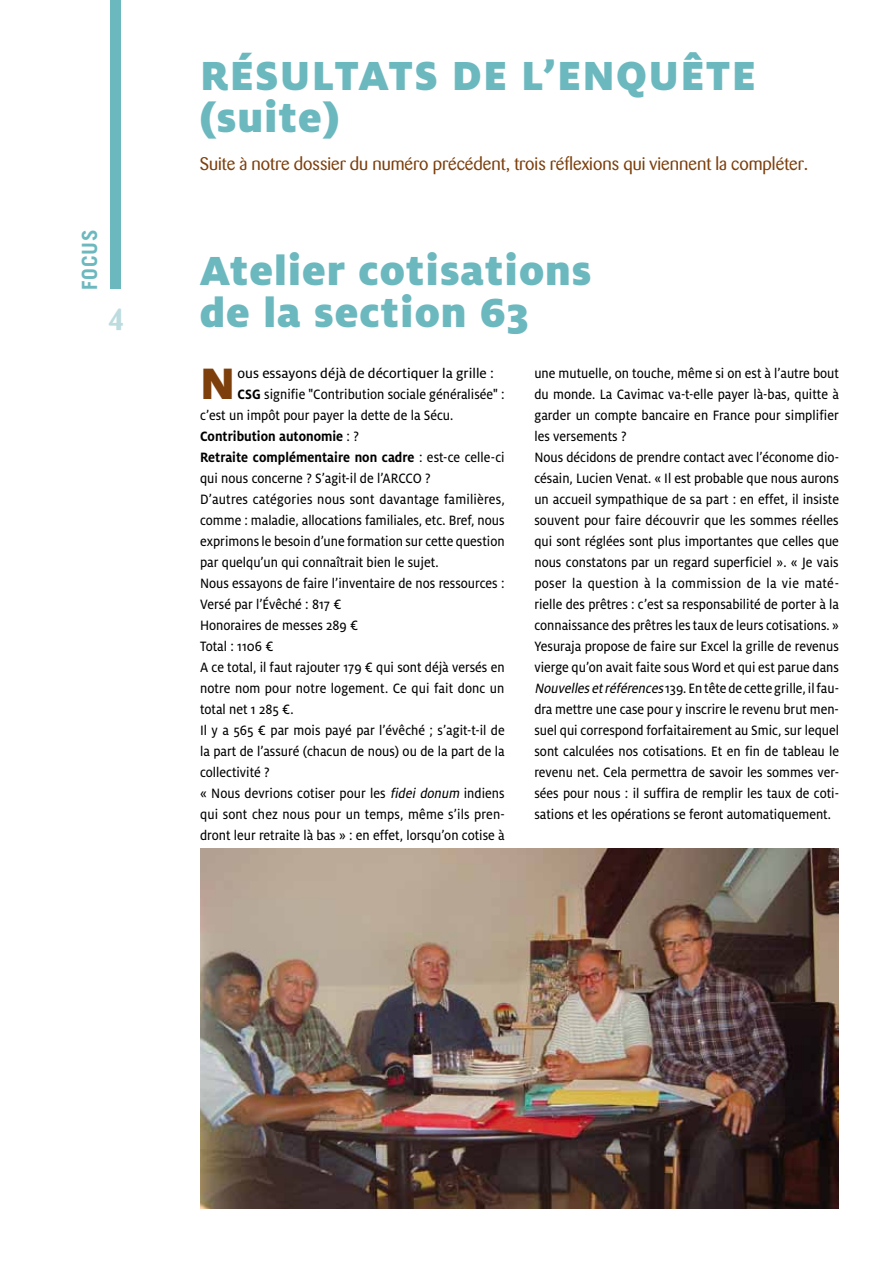
<style>
.page{position:relative;width:893px;height:1263px;background:#fff}
.page>*{position:absolute;margin:0;border:0;box-sizing:border-box;transform-origin:0 0}
.t1{font:900 48.75px "Milo OT";color:#7d3f0c}
.t2{font:900 45px/42px "Milo OT";letter-spacing:.02em;color:#6cb8bf}
.t3{font:700 30px "Barmeno";color:#bcdcdf}
.t4{font:700 21px "Trade Gothic";letter-spacing:.04em;color:#6cb8bf}
.t5{font:18px "Barmeno";color:#7d3f0c}
.t6{font:15px/21px "Milo OT Text";color:#000;scale:.92 1}
.t7{font:700 15px/21px "Milo OT";letter-spacing:.005em;color:#000;scale:.92 1}
.t8{font:15px "Milo OT Text";color:#000}
.s1{font-family:"Milo OT";font-weight:700}
.s2{font-family:"Milo OT Text";font-weight:400}
.s3{font-style:italic}
</style>
<div class="page">
<div style="left:111px;top:0;width:10px;height:289px;background:#6cb8bf"></div>
<img style="left:200px;top:848px;width:639px;height:361px">
<h3 class="t4" style="left:77px;top:290px;width:62px;rotate:-90deg">Focus</h3>
<h3 class="t3" style="left:108px;top:301px;width:18px">4</h3>
<h2 class="t2" style="left:200px;top:55px;width:557px">Résultats de l’enquête (suite)</h2>
<p class="t5" style="left:200px;top:154px;width:610px">Suite à notre dossier du numéro précédent, trois réflexions qui viennent la compléter.</p>
<h2 class="t2" style="left:200px;top:250px;width:393px">Atelier cotisations de la section 63</h2>
<h1 class="t1" style="left:200px;top:355px;width:30px">N</h1>
<p class="t8" style="left:238px;top:365px;width:258px">ous essayons déjà de décortiquer la grille :</p>
<p class="t6" style="left:238px;top:384px;width:292px"><span class="s1">CSG</span> signifie "Contribution sociale généralisée" :</p>
<p class="t6" style="left:200px;top:405px;width:277px">c’est un impôt pour payer la dette de la Sécu.</p>
<p class="t7" style="left:200px;top:426px;width:333px">Contribution autonomie <span class="s2">: ?<br></span>Retraite complémentaire non cadre <span class="s2">: est-ce celle-ci</span></p>
<p class="t6" style="left:200px;top:468px;width:333px">qui nous concerne ? S’agit-il de l’ARCCO ?<br>D’autres catégories nous sont davantage familières, comme : maladie, allocations familiales, etc. Bref, nous exprimons le besoin d’une formation sur cette question par quelqu’un qui connaîtrait bien le sujet.<br>Nous essayons de faire l’inventaire de nos ressources :<br>Versé par l’Évêché : 817 €<br>Honoraires de messes 289 €<br>Total : 1106 €<br>A ce total, il faut rajouter 179 € qui sont déjà versés en notre nom pour notre logement. Ce qui fait donc un total net 1 285 €.<br>Il y a 565 € par mois payé par l’évêché ; s’agit-t-il de la part de l’assuré (chacun de nous) ou de la part de la collectivité ?<br>« Nous devrions cotiser pour les <span class="s3">fidei donum</span> indiens qui sont chez nous pour un temps, même s’ils pren&shy;dront leur retraite là bas » : en effet, lorsqu’on cotise à</p>
<p class="t6" style="left:534px;top:363px;width:333px">une mutuelle, on touche, même si on est à l’autre bout du monde. La Cavimac va-t-elle payer là-bas, quitte à garder un compte bancaire en France pour simplifier les versements ?<br>Nous décidons de prendre contact avec l’économe dio&shy;césain, Lucien Venat. « Il est probable que nous aurons un accueil sympathique de sa part : en effet, il insiste souvent pour faire découvrir que les sommes réelles qui sont réglées sont plus importantes que celles que nous constatons par un regard superficiel ». « Je vais poser la question à la commission de la vie maté&shy;rielle des prêtres : c’est sa responsabilité de porter à la connaissance des prêtres les taux de leurs cotisations. » Yesuraja propose de faire sur Excel la grille de revenus vierge qu’on avait faite sous Word et qui est parue dans <span class="s3">Nouvelles etréférences</span> 139. En tête de cette grille, il fau&shy;dra mettre une case pour y inscrire le revenu brut men&shy;suel qui correspond forfaitairement au Smic, sur lequel sont calculées nos cotisations. Et en fin de tableau le revenu net. Cela permettra de savoir les sommes ver&shy;sées pour nous : il suffira de remplir les taux de coti&shy;sations et les opérations se feront automatiquement.</p>
</div>
